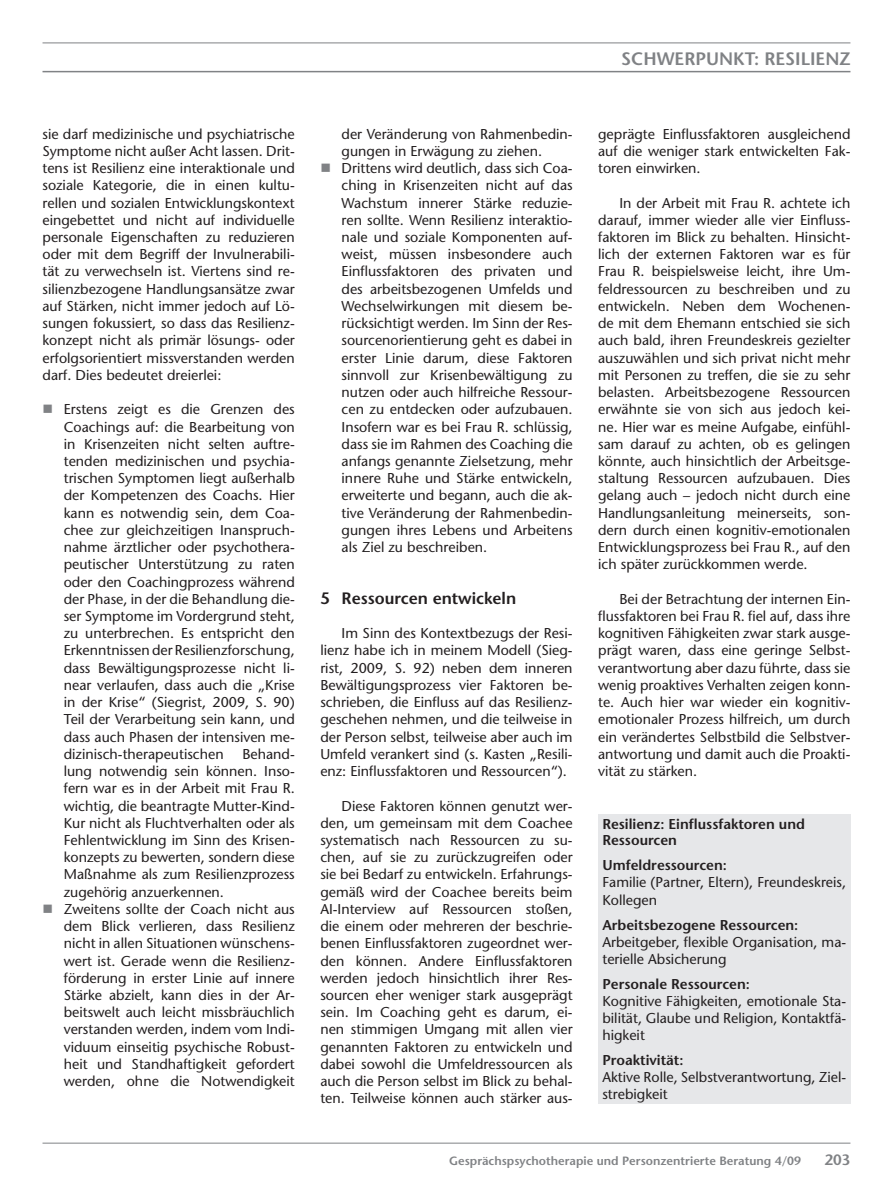
<style>
.page{position:relative;width:893px;height:1191px;background:#fff}
.page>*{position:absolute;margin:0;border:0;box-sizing:border-box;transform-origin:0 0}
.t1{font:600 18px "Stone Sans";color:#808285}
.A_Überschrift_1__5mm{font:600 16.5px "Stone Sans";color:#231f20}
.t2{font:600 15px "Stone Sans";color:#808285}
.A_Fliesstext{font:14.25px/17.2px "Stone Sans";color:#231f20;text-align:justify}
.A_Auflistung{font:14.25px/17.2px "Stone Sans";color:#231f20;text-align:justify}
.A_Auflistung__mit_Ab{font:14.25px/17.2px "Stone Sans";color:#231f20;text-align:justify}
.A_Fliesstext__ohne_E{font:14.25px/17.1px "Stone Sans";color:#231f20}
.A_Überschrift_2{font:600 14.25px/16.5px "Stone Sans";color:#231f20}
.t3{font:14.25px "Wingdings";color:#808285}
.t4{font:600 12px "Stone Sans";color:#808285}
</style>
<div class="page">
<hr style="left:43px;top:1142px;width:807px;height:1px;background:#808285">
<hr style="left:43px;top:43px;width:807px;height:1px;background:#808285">
<hr style="left:43px;top:71px;width:807px;height:1px;background:#808285">
<div style="left:598px;top:814px;width:252px;height:289px;background:#e6e7e9"></div>
<p class="t1" style="left:621px;top:47px;width:231px">Schwerpunkt: Resilienz</p>
<p class="A_Fliesstext" style="left:43px;top:125px;width:254px">sie darf medizinische und psychiatrische Symptome nicht außer Acht lassen. Drit&shy;tens ist Resilienz eine interaktionale und soziale Kategorie, die in einen kultu&shy;rellen und sozialen Entwicklungskontext eingebettet und nicht auf individuelle personale Eigenschaften zu reduzieren oder mit dem Begriff der Invulnerabili&shy;tät zu verwechseln ist. Viertens sind re&shy;silienzbezogene Handlungsansätze zwar auf Stärken, nicht immer jedoch auf Lö&shy;sungen fokussiert, so dass das Resilienz&shy;konzept nicht als primär lösungs- oder erfolgsorientiert missverstanden werden darf. Dies bedeutet dreierlei:</p>
<p class="A_Auflistung" style="left:64px;top:401px;width:233px">Erstens zeigt es die Grenzen des Coachings auf: die Bearbeitung von in Krisenzeiten nicht selten auftre&shy;tenden medizinischen und psychia&shy;trischen Symptomen liegt außerhalb der Kompetenzen des Coachs. Hier kann es notwendig sein, dem Coa&shy;chee zur gleichzeitigen Inanspruch&shy;nahme ärztlicher oder psychothera&shy;peutischer Unterstützung zu raten oder den Coachingprozess während der Phase, in der die Behandlung die&shy;ser Symptome im Vordergrund steht, zu unterbrechen. Es entspricht den Erkenntnissen der Resilienzforschung, dass Bewältigungsprozesse nicht li&shy;near verlaufen, dass auch die „Krise in der Krise“ (Siegrist, 2009, S. 90)<br>Teil der Verarbeitung sein kann, und dass auch Phasen der intensiven me&shy;dizinisch-therapeutischen</p>
<p class="t3" style="left:43px;top:401px;width:12px">■</p>
<p class="A_Auflistung" style="left:64px;top:745px;width:233px;text-indent:179px">Behand&shy;lung notwendig sein können. Inso&shy;fern war es in der Arbeit mit Frau R. wichtig, die beantragte Mutter-Kind-Kur nicht als Fluchtverhalten oder als Fehlentwicklung im Sinn des Krisen&shy;konzepts zu bewerten, sondern diese Maßnahme als zum Resilienzprozess zugehörig anzuerkennen.</p>
<p class="A_Auflistung" style="left:64px;top:900px;width:233px">Zweitens sollte der Coach nicht aus dem Blick verlieren, dass Resilienz nicht in allen Situationen wünschens&shy;wert ist. Gerade wenn die Resilienz&shy;förderung in erster Linie auf innere Stärke abzielt, kann dies in der Ar&shy;beitswelt auch leicht missbräuchlich verstanden werden, indem vom Indi&shy;viduum einseitig psychische Robust&shy;heit und Standhaftigkeit gefordert werden, ohne die Notwendigkeit</p>
<p class="t3" style="left:43px;top:901px;width:12px">■</p>
<p class="A_Auflistung" style="left:342px;top:125px;width:233px">der Veränderung von Rahmenbedin&shy;gungen in Erwägung zu ziehen.</p>
<p class="A_Auflistung__mit_Ab" style="left:342px;top:159px;width:233px">Drittens wird deutlich, dass sich Coa&shy;ching in Krisenzeiten nicht auf das Wachstum innerer Stärke reduzie&shy;ren sollte. Wenn Resilienz interaktio&shy;nale und soziale Komponenten auf&shy;weist, müssen insbesondere auch Einflussfaktoren des privaten und des arbeitsbezogenen Umfelds und Wechselwirkungen mit diesem be&shy;rücksichtigt werden. Im Sinn der Res&shy;sourcenorientierung geht es dabei in erster Linie darum, diese Faktoren sinnvoll zur Krisenbewältigung zu nutzen oder auch hilfreiche Ressour&shy;cen zu entdecken oder aufzubauen.<br>Insofern war es bei Frau R. schlüssig, dass sie im Rahmen des Coaching die anfangs genannte Zielsetzung, mehr innere Ruhe und Stärke entwickeln, erweiterte und begann, auch die ak&shy;tive Veränderung der Rahmenbedin&shy;gungen ihres Lebens und Arbeitens als Ziel zu beschreiben.</p>
<p class="A_Überschrift_1__5mm" style="left:320px;top:588px;width:197px">5 Ressourcen entwickeln</p>
<p class="A_Fliesstext" style="left:320px;top:624px;width:254px;text-indent:21px">Im Sinn des Kontextbezugs der Resi&shy;lienz habe ich in meinem Modell (Sieg&shy;rist, 2009, S. 92) neben dem inneren Bewältigungsprozess vier Faktoren be&shy;schrieben, die Einfluss auf das Resilienz&shy;geschehen nehmen, und die teilweise in der Person selbst, teilweise aber auch im Umfeld verankert sind (s. Kasten „Resili&shy;enz: Einflussfaktoren und Ressourcen“).</p>
<p class="A_Fliesstext" style="left:320px;top:797px;width:254px;text-indent:21px">Diese Faktoren können genutzt wer&shy;den, um gemeinsam mit dem Coachee systematisch nach Ressourcen zu su&shy;chen, auf sie zu zurückzugreifen oder sie bei Bedarf zu entwickeln. Erfahrungs&shy;gemäß wird der Coachee bereits beim AI-Interview auf Ressourcen stoßen, die einem oder mehreren der beschrie&shy;benen Einflussfaktoren zugeordnet wer&shy;den können. Andere Einflussfaktoren werden jedoch hinsichtlich ihrer Res&shy;sourcen eher weniger stark ausgeprägt sein. Im Coaching geht es darum, ei&shy;nen stimmigen Umgang mit allen vier genannten Faktoren zu entwickeln und dabei sowohl die Umfeldressourcen als auch die Person selbst im Blick zu behal&shy;ten. Teilweise können auch stärker aus-</p>
<p class="t3" style="left:320px;top:160px;width:12px">■</p>
<p class="A_Fliesstext" style="left:598px;top:125px;width:254px">geprägte Einflussfaktoren ausgleichend auf die weniger stark entwickelten Fak&shy;toren einwirken.</p>
<p class="A_Fliesstext" style="left:598px;top:194px;width:254px;text-indent:21px">In der Arbeit mit Frau R. achtete ich darauf, immer wieder alle vier Einfluss&shy;faktoren im Blick zu behalten. Hinsicht&shy;lich der externen Faktoren war es für Frau R. beispielsweise leicht, ihre Um&shy;feldressourcen zu beschreiben und zu entwickeln. Neben dem Wochenen&shy;de mit dem Ehemann entschied sie sich auch bald, ihren Freundeskreis gezielter auszuwählen und sich privat nicht mehr mit Personen zu treffen, die sie zu sehr belasten. Arbeitsbezogene Ressourcen erwähnte sie von sich aus jedoch kei&shy;ne. Hier war es meine Aufgabe, einfühl&shy;sam darauf zu achten, ob es gelingen könnte, auch hinsichtlich der Arbeitsge&shy;staltung Ressourcen aufzubauen. Dies gelang auch – jedoch nicht durch eine Handlungsanleitung meinerseits, son&shy;dern durch einen kognitiv-emotionalen Entwicklungsprozess bei Frau R., auf den ich später zurückkommen werde.</p>
<p class="A_Fliesstext" style="left:598px;top:590px;width:254px;text-indent:21px">Bei der Betrachtung der internen Ein&shy;flussfaktoren bei Frau R. fiel auf, dass ihre kognitiven Fähigkeiten zwar stark ausge&shy;prägt waren, dass eine geringe Selbst&shy;verantwortung aber dazu führte, dass sie wenig proaktives Verhalten zeigen konn&shy;te. Auch hier war wieder ein kognitiv&shy;emotionaler Prozess hilfreich, um durch ein verändertes Selbstbild die Selbstver&shy;antwortung und damit auch die Proakti&shy;vität zu stärken.</p>
<p class="A_Überschrift_2" style="left:602px;top:815px;width:204px">Resilienz: Einflussfaktoren und<br>Ressourcen</p>
<p class="A_Überschrift_2" style="left:602px;top:857px;width:126px">Umfeldressourcen:</p>
<p class="A_Fliesstext__ohne_E" style="left:602px;top:874px;width:245px">Familie (Partner, Eltern), Freundeskreis,<br>Kollegen</p>
<p class="A_Überschrift_2" style="left:602px;top:916px;width:197px">Arbeitsbezogene Ressourcen:</p>
<p class="A_Fliesstext__ohne_E" style="left:602px;top:933px;width:245px">Arbeitgeber, flexible Organisation, ma&shy;terielle Absicherung</p>
<p class="A_Überschrift_2" style="left:602px;top:975px;width:149px">Personale Ressourcen:</p>
<p class="A_Fliesstext__ohne_E" style="left:602px;top:992px;width:245px;text-align:justify">Kognitive Fähigkeiten, emotionale Sta&shy;bilität, Glaube und Religion, Kontaktfä&shy;higkeit</p>
<p class="A_Überschrift_2" style="left:602px;top:1052px;width:83px">Proaktivität:</p>
<p class="A_Fliesstext__ohne_E" style="left:602px;top:1068px;width:245px">Aktive Rolle, Selbstverantwortung, Ziel&shy;strebigkeit</p>
<p class="t4" style="left:449px;top:1154px;width:354px">Gesprächspsychotherapie und Personzentrierte Beratung 4/09</p>
<p class="t2" style="left:825px;top:1151px;width:27px">203</p>
</div>
